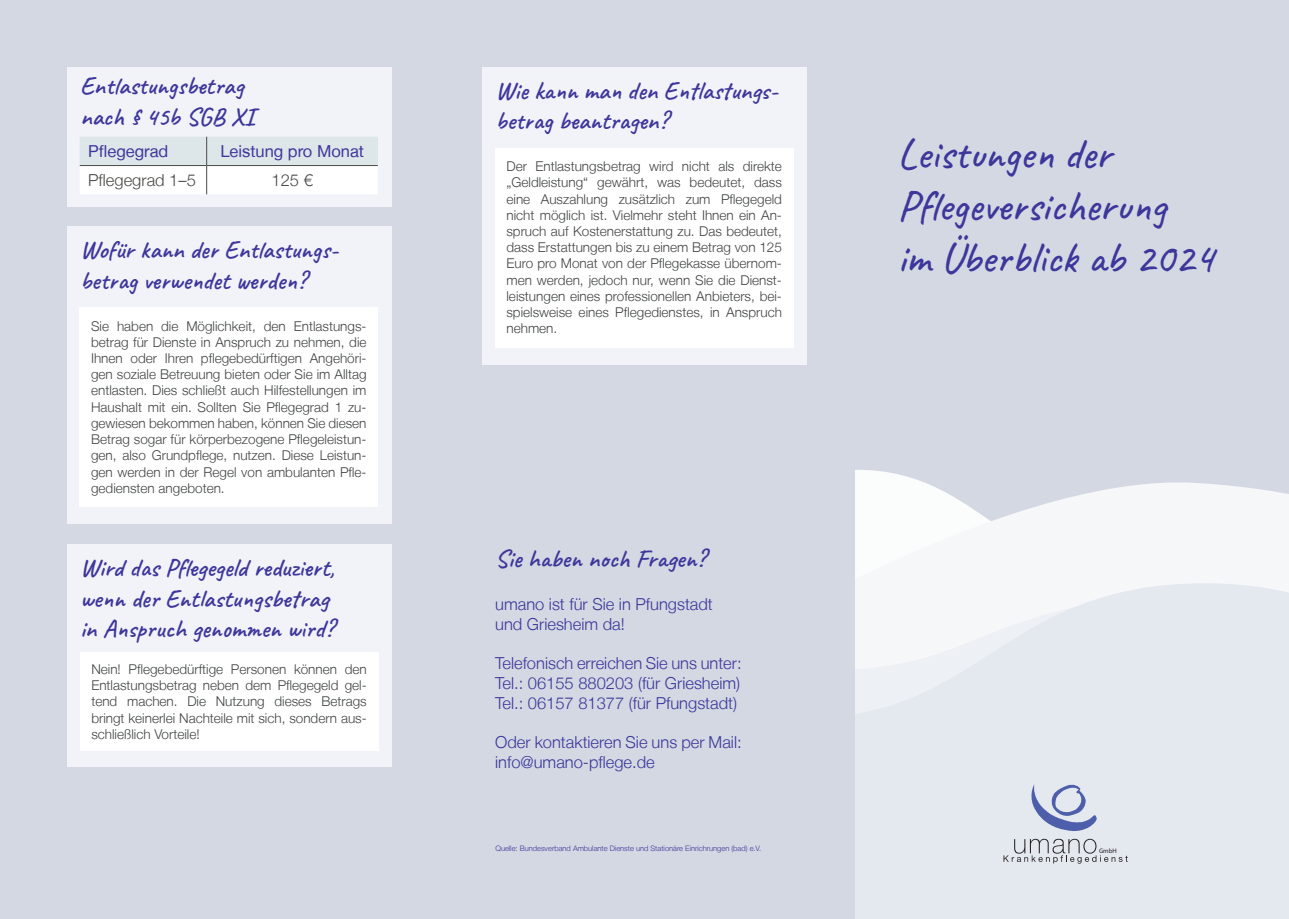
<style>
.page{position:relative;width:1289px;height:919px;background:#fff}
.page>*{position:absolute;margin:0;border:0;box-sizing:border-box;transform-origin:0 0}
.t1{font:500 43.5px/52.2px "Caveat";color:#3e369b}
.t2{font:600 25.5px/30.6px "Caveat";color:#3e369b}
.t3{font:300 16.5px/19.8px "Helvetica Neue LT";color:#3e369b}
.t4{font:16.5px "Helvetica Neue LT";color:#3e369b}
.t5{font:300 16.5px "Helvetica Neue LT";color:#494b47}
.t6{font:300 13.5px/16.2px "Helvetica Neue LT";color:#424644;text-align:justify}
.t7{font:300 7.5px "Helvetica Neue LT";color:#3e369b}
.t8{font:300 6.6px "Helvetica Neue";color:#231f20}
</style>
<div class="page">
<div style="left:855px;top:0;width:433px;height:918px;background:#d3d8e2"></div>
<div style="left:854px;top:706px;width:434px;height:212px;background:#e4e8ef"></div>
<div style="left:0;top:0;width:434px;height:918px;background:#d3d8e2"></div>
<div style="left:421px;top:0;width:434px;height:918px;background:#d3d8e2"></div>
<svg style="left:855px;top:470px;width:433px;height:37px"></svg>
<div style="left:855px;top:507px;width:433px;height:76px;background:#f6f7f9"></div>
<svg style="left:855px;top:583px;width:433px;height:123px;background:#e9ecf2"></svg>
<svg style="left:1031px;top:784px;width:65px;height:47px"></svg>
<svg style="left:1003px;top:838px;width:124px;height:25px"></svg>
<div style="left:67px;top:67px;width:324px;height:139px;background:#f1f3f8"></div>
<svg style="left:80px;top:137px;width:298px;height:57px"></svg>
<div style="left:67px;top:226px;width:324px;height:298px;background:#f1f3f8"></div>
<div style="left:482px;top:67px;width:324px;height:297px;background:#f1f3f8"></div>
<div style="left:67px;top:544px;width:324px;height:222px;background:#f1f3f8"></div>
<div style="left:80px;top:307px;width:298px;height:200px;background:#fff"></div>
<div style="left:495px;top:148px;width:298px;height:200px;background:#fff"></div>
<div style="left:80px;top:652px;width:298px;height:98px;background:#fff"></div>
<h2 class="t2" style="left:80px;top:71px;width:176px">Entlastungsbetrag nach § 45b SGB XI</h2>
<p class="t4" style="left:88px;top:141px;width:82px">Pflegegrad</p>
<p class="t4" style="left:220px;top:141px;width:145px">Leistung pro Monat</p>
<p class="t5" style="left:88px;top:170px;width:109px">Pflegegrad 1–5</p>
<p class="t5" style="left:271px;top:170px;width:43px">125 €</p>
<h2 class="t2" style="left:80px;top:234px;width:261px">Wofür kann der Entlastungs&shy;betrag verwendet werden?</h2>
<p class="t6" style="left:91px;top:317px;width:277px">Sie haben die Möglichkeit, den Entlastungs&shy;betrag für Dienste in Anspruch zu nehmen, die Ihnen oder Ihren pflegebedürftigen Angehöri&shy;gen soziale Betreuung bieten oder Sie im Alltag entlasten. Dies schließt auch Hilfestellungen im Haushalt mit ein. Sollten Sie Pflegegrad 1 zu&shy;gewiesen bekommen haben, können Sie diesen Betrag sogar für körperbezogene Pflegeleistun&shy;gen, also Grundpflege, nutzen. Diese Leistun&shy;gen werden in der Regel von ambulanten Pfle&shy;gediensten angeboten.</p>
<h2 class="t2" style="left:80px;top:552px;width:256px">Wird das Pflegegeld reduziert, wenn der Entlastungsbetrag in Anspruch genommen wird?</h2>
<p class="t6" style="left:91px;top:660px;width:277px">Nein! Pflegebedürftige Personen können den Entlastungsbetrag neben dem Pflegegeld gel&shy;tend machen. Die Nutzung dieses Betrags bringt keinerlei Nachteile mit sich, sondern aus&shy;schließlich Vorteile!</p>
<h2 class="t2" style="left:495px;top:75px;width:285px">Wie kann man den Entlastungs&shy;betrag beantragen?</h2>
<p class="t6" style="left:506px;top:158px;width:277px">Der Entlastungsbetrag wird nicht als direkte „Geldleistung“ gewährt, was bedeutet, dass eine Auszahlung zusätzlich zum Pflegegeld nicht möglich ist. Vielmehr steht Ihnen ein An&shy;spruch auf Kostenerstattung zu. Das bedeutet, dass Erstattungen bis zu einem Betrag von 125<br>Euro pro Monat von der Pflegekasse übernom&shy;men werden, jedoch nur, wenn Sie die Dienst&shy;leistungen eines professionellen Anbieters, bei&shy;spielsweise eines Pflegedienstes, in Anspruch nehmen.</p>
<h2 class="t2" style="left:495px;top:543px;width:212px">Sie haben noch Fragen?</h2>
<p class="t3" style="left:495px;top:593px;width:219px">umano ist für Sie in Pfungstadt und Griesheim da!</p>
<p class="t3" style="left:495px;top:653px;width:248px;text-align:justify">Telefonisch erreichen Sie uns unter:<br>Tel.: 06155 880203 (für Griesheim)<br>Tel.: 06157 81377 (für Pfungstadt)</p>
<p class="t3" style="left:495px;top:732px;width:248px">Oder kontaktieren Sie uns per Mail: info@umano-pflege.de</p>
<p class="t7" style="left:495px;top:843px;width:267px">Quelle: Bundesverband Ambulante Dienste und Stationäre Einrichrungen (bad) e.V.</p>
<h1 class="t1" style="left:897px;top:127px;width:317px">Leistungen der<br>Pflegeversicherung<br>im Überblick ab 2024</h1>
<p class="t8" style="left:1098px;top:847px;width:19px">GmbH</p>
</div>
